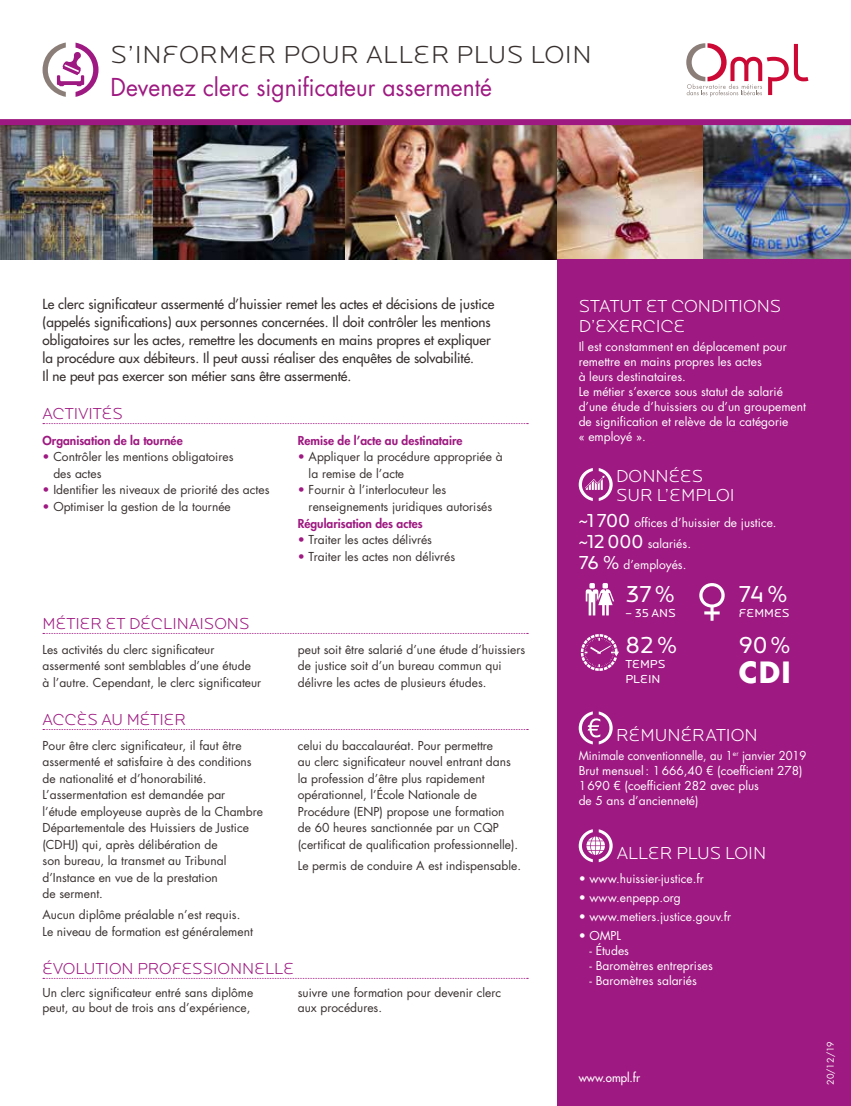
<style>
.page{position:relative;width:851px;height:1106px;background:#fff}
.page>*{position:absolute;margin:0;border:0;box-sizing:border-box;transform-origin:0 0}
.t1{font:700 28.5px "Futura Std";color:#fff}
.t2{font:300 25.5px "Locator Display";letter-spacing:.02em;color:#37302f}
.t3{font:24px "Futura Std";color:#9e1981;scale:.95 1}
.t4{font:24px "Locator Display";letter-spacing:-.01em;color:#fff}
.t5{font:300 18px/19.5px "Locator Display";color:#fff}
.t6{font:300 16.5px "Locator Display";color:#9e1981}
.t7{font:500 13.5px/18px "Futura Std";color:#37302f}
.t8{font:12px/16.5px "Futura Std";color:#37302f}
.t9{font:12px/15px "Futura Std";color:#fff}
.t10{font:12px/15px "Futura Std";color:#fff;scale:.94 1}
.t11{font:800 12px "Futura Std";color:#9e1981}
.t12{font:12px/15px "Locator Display";color:#fff}
.t13{font:500 12px "Futura Std";color:#fff;scale:.95 1}
.t14{font:9px "Futura Std";color:#fff}
.s1{color:#9e1981}
.s2{font-family:"Locator Display";font-size:19.5px}
</style>
<div class="page">
<img style="left:0;top:125px;width:850px;height:134px">
<div style="left:0;top:119px;width:850px;height:6px;background:#9e1981"></div>
<div style="left:557px;top:259px;width:293px;height:847px;background:#9e1981"></div>
<svg style="left:686px;top:43px;width:122px;height:54px"></svg>
<svg style="left:43px;top:43px;width:55px;height:54px"></svg>
<svg style="left:43px;top:423px;width:485px;height:1px"></svg>
<svg style="left:43px;top:633px;width:485px;height:1px"></svg>
<svg style="left:43px;top:729px;width:485px;height:1px"></svg>
<svg style="left:43px;top:978px;width:485px;height:1px"></svg>
<svg style="left:578px;top:468px;width:34px;height:33px"></svg>
<svg style="left:585px;top:583px;width:29px;height:33px"></svg>
<svg style="left:699px;top:583px;width:26px;height:38px"></svg>
<svg style="left:580px;top:634px;width:39px;height:37px"></svg>
<svg style="left:578px;top:711px;width:34px;height:33px"></svg>
<svg style="left:578px;top:829px;width:34px;height:33px"></svg>
<h2 class="t2" style="left:111px;top:39px;width:482px">S’INFORMER POUR ALLER PLUS LOIN</h2>
<h3 class="t3" style="left:111px;top:72px;width:403px">Devenez clerc significateur assermenté</h3>
<p class="t7" style="left:43px;top:295px;width:453px">Le clerc significateur assermenté d’huissier remet les actes et décisions de justice (appelés significations) aux personnes concernées. Il doit contrôler les mentions obligatoires sur les actes, remettre les documents en mains propres et expliquer la procédure aux débiteurs. Il peut aussi réaliser des enquêtes de solvabilité.<br>Il ne peut pas exercer son métier sans être assermenté.</p>
<h3 class="t6" style="left:43px;top:403px;width:82px">ACTIVITÉS</h3>
<p class="t11" style="left:43px;top:432px;width:142px">Organisation de la tournée</p>
<p class="t8" style="left:53px;top:448px;width:182px;text-indent:-11px"><span class="s1">•</span> Contrôler les mentions obligatoires des actes</p>
<p class="t8" style="left:43px;top:481px;width:228px"><span class="s1">•</span> Identifier les niveaux de priorité des actes</p>
<p class="t8" style="left:43px;top:498px;width:190px"><span class="s1">•</span> Optimiser la gestion de la tournée</p>
<p class="t11" style="left:298px;top:432px;width:166px">Remise de l’acte au destinataire</p>
<p class="t8" style="left:308px;top:448px;width:195px;text-indent:-11px"><span class="s1">•</span> Appliquer la procédure appropriée à la remise de l’acte</p>
<p class="t8" style="left:308px;top:481px;width:185px;text-indent:-11px"><span class="s1">•</span> Fournir à l’interlocuteur les renseignements juridiques autorisés</p>
<p class="t11" style="left:298px;top:516px;width:126px">Régularisation des actes</p>
<p class="t8" style="left:298px;top:532px;width:136px"><span class="s1">•</span> Traiter les actes délivrés</p>
<p class="t8" style="left:298px;top:548px;width:159px"><span class="s1">•</span> Traiter les actes non délivrés</p>
<h3 class="t6" style="left:43px;top:613px;width:208px">MÉTIER ET DÉCLINAISONS</h3>
<p class="t8" style="left:43px;top:641px;width:220px">Les activités du clerc significateur assermenté sont semblables d’une étude<br>à l’autre. Cependant, le clerc significateur</p>
<p class="t8" style="left:298px;top:641px;width:229px">peut soit être salarié d’une étude d’huissiers de justice soit d’un bureau commun qui délivre les actes de plusieurs études.</p>
<h3 class="t6" style="left:43px;top:709px;width:145px">ACCÈS AU MÉTIER</h3>
<p class="t8" style="left:43px;top:737px;width:222px">Pour être clerc significateur, il faut être assermenté et satisfaire à des conditions de nationalité et d’honorabilité.<br>L’assermentation est demandée par<br>l’étude employeuse auprès de la Chambre Départementale des Huissiers de Justice (CDHJ) qui, après délibération de<br>son bureau, la transmet au Tribunal d’Instance en vue de la prestation<br>de serment.</p>
<p class="t8" style="left:43px;top:906px;width:212px">Aucun diplôme préalable n’est requis.<br>Le niveau de formation est généralement</p>
<p class="t8" style="left:298px;top:737px;width:222px">celui du baccalauréat. Pour permettre<br>au clerc significateur nouvel entrant dans la profession d’être plus rapidement opérationnel, l’École Nationale de Procédure (ENP) propose une formation de 60 heures sanctionnée par un CQP (certificat de qualification professionnelle).</p>
<p class="t8" style="left:298px;top:857px;width:225px">Le permis de conduire A est indispensable.</p>
<h3 class="t6" style="left:43px;top:958px;width:253px">ÉVOLUTION PROFESSIONNELLE</h3>
<p class="t8" style="left:43px;top:985px;width:212px;line-height:15px">Un clerc significateur entré sans diplôme peut, au bout de trois ans d’expérience,</p>
<p class="t8" style="left:298px;top:985px;width:205px;line-height:15px">suivre une formation pour devenir clerc aux procédures.</p>
<h3 class="t5" style="left:578px;top:296px;width:204px">STATUT ET CONDITIONS<br>D’EXERCICE</h3>
<p class="t9" style="left:578px;top:339px;width:229px">Il est constamment en déplacement pour remettre en mains propres les actes<br>à leurs destinataires.<br>Le métier s’exerce sous statut de salarié d’une étude d’huissiers ou d’un groupement de signification et relève de la catégorie<br>« employé ».</p>
<h3 class="t5" style="left:616px;top:465px;width:120px">DONNÉES<br>SUR L’EMPLOI</h3>
<p class="t9" style="left:578px;top:512px;width:199px;line-height:21px"><span class="s2">~1 700</span> offices d’huissier de justice. <span class="s2">~12 000</span> salariés.<br><span class="s2">76 %</span> d’employés.</p>
<h3 class="t4" style="left:625px;top:580px;width:51px">37 %</h3>
<p class="t12" style="left:625px;top:605px;width:52px">– 35 ANS</p>
<h3 class="t4" style="left:738px;top:580px;width:50px">74 %</h3>
<p class="t12" style="left:738px;top:605px;width:52px">FEMMES</p>
<h3 class="t4" style="left:625px;top:631px;width:54px">82 %</h3>
<p class="t12" style="left:625px;top:656px;width:41px">TEMPS<br>PLEIN</p>
<h3 class="t4" style="left:738px;top:631px;width:54px">90 %</h3>
<h1 class="t1" style="left:738px;top:653px;width:53px">CDI</h1>
<h3 class="t5" style="left:616px;top:725px;width:143px">RÉMUNÉRATION</h3>
<p class="t10" style="left:578px;top:748px;width:244px">Minimale conventionnelle, au 1<sup>er</sup> janvier 2019<br>Brut mensuel: 1666,40 € (coefficient 278)<br>1690 € (coefficient 282 avec plus<br>de 5 ans d’ancienneté)</p>
<h3 class="t5" style="left:616px;top:842px;width:151px">ALLER PLUS LOIN</h3>
<p class="t9" style="left:578px;top:870px;width:127px">• www.huissier-justice.fr</p>
<p class="t9" style="left:578px;top:890px;width:104px">• www.enpepp.org</p>
<p class="t9" style="left:578px;top:909px;width:154px">• www.metiers.justice.gouv.fr</p>
<p class="t9" style="left:578px;top:928px;width:44px">• OMPL</p>
<p class="t9" style="left:589px;top:943px;width:41px">- Études</p>
<p class="t9" style="left:589px;top:958px;width:125px">- Baromètres entreprises</p>
<p class="t9" style="left:589px;top:973px;width:109px">- Baromètres salariés</p>
<p class="t13" style="left:578px;top:1069px;width:66px">www.ompl.fr</p>
<p class="t14" style="left:824px;top:1084px;width:45px;rotate:-90deg">20/12/19</p>
</div>
